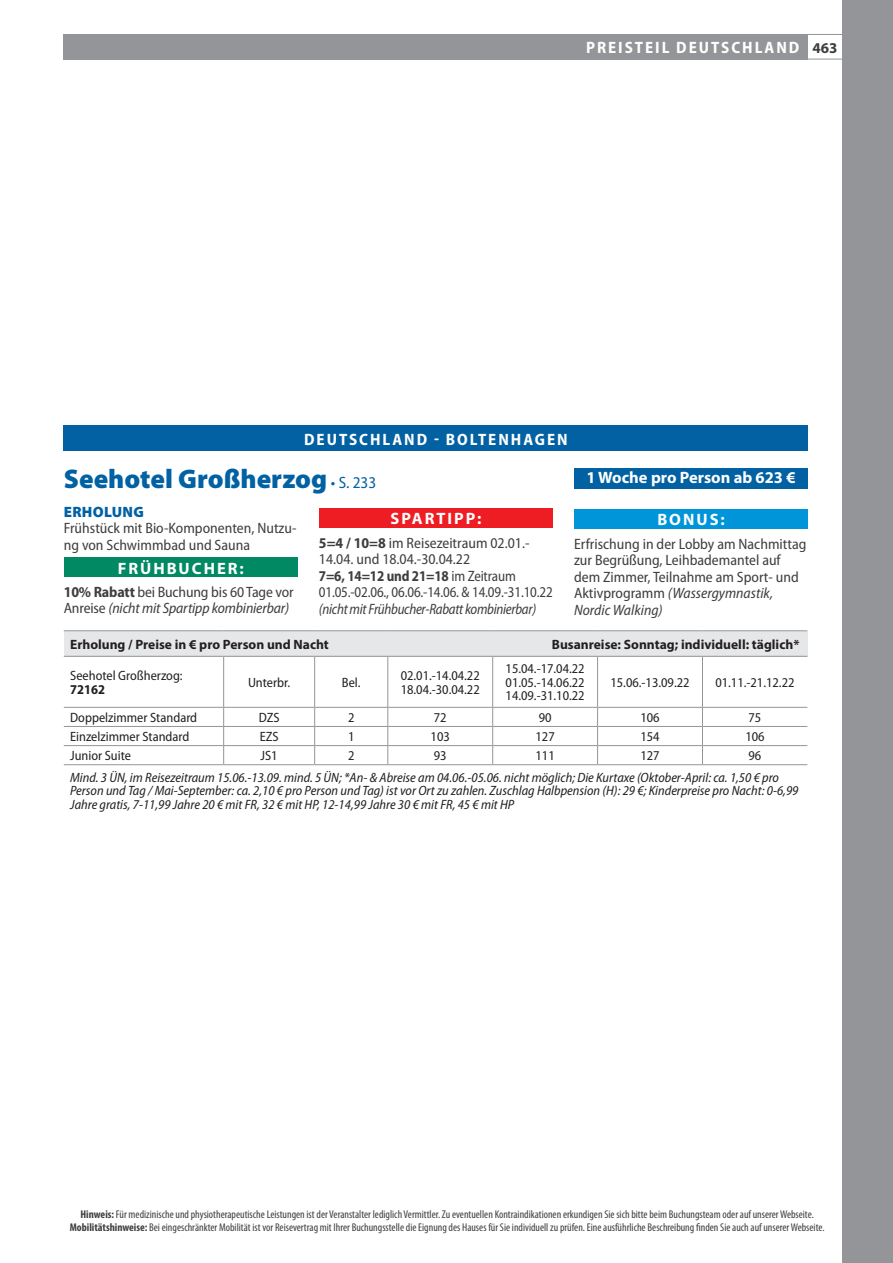
<style>
.page{position:relative;width:893px;height:1263px;background:#fff}
.page>*{position:absolute;margin:0;border:0;box-sizing:border-box;transform-origin:0 0}
.t1{font:900 27px "Myriad Pro";color:#0161a3}
.t2{font:700 semi-condensed 16.5px "Myriad Pro";letter-spacing:.12em;color:#fff}
.t3{font:700 16.5px "Myriad Pro";letter-spacing:.12em;color:#fff}
.t4{font:700 16.5px "Myriad Pro";color:#fff}
.t5{font:semi-condensed 15px/16.5px "Myriad Pro";color:#3e3e3f}
.t6{font:italic semi-condensed 15px/16.5px "Myriad Pro";letter-spacing:-.02em;color:#3e3e3f}
.t7{font:italic semi-condensed 15px "Myriad Pro";letter-spacing:-.02em;color:#3e3e3f;scale:.94 1}
.t8{font:900 15px "Myriad Pro";letter-spacing:.02em;color:#0161a3}
.t9{font:italic semi-condensed 13.5px/13.5px "Myriad Pro";color:#231f20}
.t10{font:semi-condensed 13.5px/13.5px "Myriad Pro";color:#231f20}
.t11{font:700 13.5px "Myriad Pro";color:#231f20}
.t12{font:700 semi-condensed 13.5px "Myriad Pro";color:#231f20}
.t13{font:condensed 11.25px/13.5px "Myriad Pro";color:#3e3e3f;text-align:center}
.s1{font-stretch:normal;font-size:15px;color:#3e3e3f}
.s2{font-weight:400;font-stretch:semi-condensed;font-size:16.5px}
.s3{font-weight:700}
.s4{font-style:italic}
.s5{font-weight:700;font-style:normal}
.s6{font-style:normal}
</style>
<div class="page">
<div style="left:842px;top:0;width:51px;height:1263px;background:#939598"></div>
<div style="left:64px;top:34px;width:744px;height:26px;background:#939598"></div>
<hr style="left:719px;top:34px;width:131px;height:1px;background:#939598">
<hr style="left:719px;top:59px;width:131px;height:1px;background:#939598">
<div style="left:64px;top:426px;width:744px;height:25px;background:#0161a3"></div>
<div style="left:574px;top:510px;width:234px;height:19px;background:#0095d9"></div>
<div style="left:319px;top:509px;width:234px;height:19px;background:#ee1d23"></div>
<div style="left:64px;top:631px;width:743px;height:25px;background:#e6e7e9"></div>
<hr style="left:64px;top:630px;width:160px;height:1px;background:#939598">
<hr style="left:224px;top:630px;width:91px;height:1px;background:#939598">
<hr style="left:315px;top:630px;width:73px;height:1px;background:#939598">
<hr style="left:388px;top:630px;width:105px;height:1px;background:#939598">
<hr style="left:493px;top:630px;width:105px;height:1px;background:#939598">
<hr style="left:598px;top:630px;width:104px;height:1px;background:#939598">
<hr style="left:702px;top:630px;width:105px;height:1px;background:#939598">
<hr style="left:64px;top:656px;width:160px;height:1px;background:#939598">
<hr style="left:224px;top:656px;width:91px;height:1px;background:#939598">
<hr style="left:223px;top:657px;width:1px;height:50px;background:#939598">
<hr style="left:315px;top:656px;width:73px;height:1px;background:#939598">
<hr style="left:314px;top:657px;width:1px;height:50px;background:#939598">
<hr style="left:388px;top:656px;width:105px;height:1px;background:#939598">
<hr style="left:387px;top:657px;width:1px;height:50px;background:#939598">
<hr style="left:493px;top:656px;width:105px;height:1px;background:#939598">
<hr style="left:492px;top:657px;width:1px;height:50px;background:#939598">
<hr style="left:598px;top:656px;width:104px;height:1px;background:#939598">
<hr style="left:597px;top:657px;width:1px;height:50px;background:#939598">
<hr style="left:702px;top:656px;width:105px;height:1px;background:#939598">
<hr style="left:702px;top:657px;width:1px;height:50px;background:#939598">
<hr style="left:64px;top:707px;width:160px;height:1px;background:#939598">
<hr style="left:224px;top:707px;width:91px;height:1px;background:#939598">
<hr style="left:315px;top:707px;width:73px;height:1px;background:#939598">
<hr style="left:388px;top:707px;width:105px;height:1px;background:#939598">
<hr style="left:493px;top:707px;width:105px;height:1px;background:#939598">
<hr style="left:598px;top:707px;width:104px;height:1px;background:#939598">
<hr style="left:702px;top:707px;width:105px;height:1px;background:#939598">
<hr style="left:64px;top:726px;width:160px;height:1px;background:#939598">
<hr style="left:224px;top:726px;width:91px;height:1px;background:#939598">
<hr style="left:315px;top:726px;width:73px;height:1px;background:#939598">
<hr style="left:388px;top:726px;width:105px;height:1px;background:#939598">
<hr style="left:493px;top:726px;width:105px;height:1px;background:#939598">
<hr style="left:598px;top:726px;width:104px;height:1px;background:#939598">
<hr style="left:702px;top:726px;width:105px;height:1px;background:#939598">
<hr style="left:64px;top:745px;width:160px;height:1px;background:#939598">
<hr style="left:224px;top:745px;width:91px;height:1px;background:#939598">
<svg style="left:223px;top:708px;width:1px;height:56px"></svg>
<hr style="left:315px;top:745px;width:73px;height:1px;background:#939598">
<svg style="left:314px;top:708px;width:1px;height:56px"></svg>
<hr style="left:388px;top:745px;width:105px;height:1px;background:#939598">
<svg style="left:387px;top:708px;width:1px;height:56px"></svg>
<hr style="left:493px;top:745px;width:105px;height:1px;background:#939598">
<svg style="left:492px;top:708px;width:1px;height:56px"></svg>
<hr style="left:598px;top:745px;width:104px;height:1px;background:#939598">
<svg style="left:597px;top:708px;width:1px;height:56px"></svg>
<hr style="left:702px;top:745px;width:105px;height:1px;background:#939598">
<svg style="left:702px;top:708px;width:1px;height:56px"></svg>
<hr style="left:64px;top:764px;width:160px;height:1px;background:#939598">
<hr style="left:224px;top:764px;width:91px;height:1px;background:#939598">
<hr style="left:315px;top:764px;width:73px;height:1px;background:#939598">
<hr style="left:388px;top:764px;width:105px;height:1px;background:#939598">
<hr style="left:493px;top:764px;width:105px;height:1px;background:#939598">
<hr style="left:598px;top:764px;width:104px;height:1px;background:#939598">
<hr style="left:702px;top:764px;width:105px;height:1px;background:#939598">
<div style="left:574px;top:468px;width:234px;height:20px;background:#0161a3"></div>
<div style="left:64px;top:558px;width:234px;height:19px;background:#008962"></div>
<h2 class="t2" style="left:586px;top:37px;width:253px">PREISTEIL DEUTSCHLAND <span class="s1">463</span></h2>
<h2 class="t2" style="left:304px;top:428px;width:265px">DEUTSCHLAND - BOLTENHAGEN</h2>
<h1 class="t1" style="left:64px;top:461px;width:314px">Seehotel Großherzog <span class="s2">• S. 233</span></h1>
<h3 class="t8" style="left:64px;top:501px;width:82px">ERHOLUNG</h3>
<h3 class="t5" style="left:64px;top:520px;width:234px">Frühstück mit Bio-Komponenten, Nutzu&shy;ng von Schwimmbad und Sauna</h3>
<h2 class="t4" style="left:586px;top:467px;width:211px">1 Woche pro Person ab 623 €</h2>
<h2 class="t3" style="left:390px;top:508px;width:92px">SPARTIPP:</h2>
<h3 class="t5" style="left:319px;top:534px;width:235px"><span class="s3">5=4 / 10=8</span> im Reisezeitraum 02.01.- 14.04. und 18.04.-30.04.22<br><span class="s3">7=6, 14=12 und 21=18</span> im Zeitraum 01.05.-02.06., 06.06.-14.06. &amp; 14.09.-31.10.22</h3>
<h3 class="t7" style="left:319px;top:599px;width:233px">(nicht mit Frühbucher-Rabatt kombinierbar)</h3>
<p class="t11" style="left:70px;top:635px;width:260px">Erholung / Preise in € pro Person und Nacht</p>
<p class="t10" style="left:70px;top:669px;width:114px">Seehotel Großherzog:</p>
<p class="t12" style="left:70px;top:680px;width:36px">72162</p>
<h2 class="t3" style="left:657px;top:509px;width:69px">BONUS:</h2>
<h3 class="t5" style="left:574px;top:535px;width:234px">Erfrischung in der Lobby am Nachmittag zur Begrüßung, Leihbademantel auf dem Zimmer, Teilnahme am Sport- und<br>Aktivprogramm <span class="s4">(Wassergymnastik,<br>Nordic Walking)</span></h3>
<h2 class="t3" style="left:118px;top:557px;width:127px">FRÜHBUCHER:</h2>
<h3 class="t6" style="left:64px;top:583px;width:231px"><span class="s5">10% Rabatt</span> <span class="s6">bei Buchung bis 60 Tage vor<br>Anreise</span> (nicht mit Spartipp kombinierbar)</h3>
<p class="t11" style="left:552px;top:635px;width:249px">Busanreise: Sonntag; individuell: täglich*</p>
<p class="t10" style="left:248px;top:675px;width:44px">Unterbr.</p>
<p class="t10" style="left:342px;top:675px;width:20px">Bel.</p>
<p class="t10" style="left:401px;top:669px;width:81px">02.01.-14.04.22<br>18.04.-30.04.22</p>
<p class="t10" style="left:506px;top:662px;width:81px;text-align:justify">15.04.-17.04.22<br>01.05.-14.06.22<br>14.09.-31.10.22</p>
<p class="t10" style="left:610px;top:675px;width:81px">15.06.-13.09.22</p>
<p class="t10" style="left:715px;top:675px;width:81px">01.11.-21.12.22</p>
<p class="t10" style="left:70px;top:710px;width:129px">Doppelzimmer Standard</p>
<p class="t10" style="left:259px;top:710px;width:22px">DZS</p>
<p class="t10" style="left:348px;top:710px;width:8px">2</p>
<p class="t10" style="left:434px;top:710px;width:14px">72</p>
<p class="t10" style="left:539px;top:710px;width:14px">90</p>
<p class="t10" style="left:640px;top:710px;width:21px">106</p>
<p class="t10" style="left:748px;top:710px;width:14px">75</p>
<p class="t10" style="left:70px;top:730px;width:121px">Einzelzimmer Standard</p>
<p class="t10" style="left:260px;top:730px;width:20px">EZS</p>
<p class="t10" style="left:348px;top:730px;width:8px">1</p>
<p class="t10" style="left:431px;top:730px;width:21px">103</p>
<p class="t10" style="left:536px;top:730px;width:21px">127</p>
<p class="t10" style="left:640px;top:730px;width:21px">154</p>
<p class="t10" style="left:745px;top:730px;width:21px">106</p>
<p class="t10" style="left:70px;top:749px;width:62px">Junior Suite</p>
<p class="t10" style="left:261px;top:749px;width:19px">JS1</p>
<p class="t10" style="left:348px;top:749px;width:8px">2</p>
<p class="t10" style="left:434px;top:749px;width:14px">93</p>
<p class="t10" style="left:536px;top:749px;width:21px">111</p>
<p class="t10" style="left:640px;top:749px;width:21px">127</p>
<p class="t10" style="left:748px;top:749px;width:14px">96</p>
<p class="t9" style="left:70px;top:770px;width:730px">Mind. 3 ÜN, im Reisezeitraum 15.06.-13.09. mind. 5 ÜN; *An- &amp; Abreise am 04.06.-05.06. nicht möglich; Die Kurtaxe (Oktober-April: ca. 1,50 € pro<br>Person und Tag / Mai-September: ca. 2,10 € pro Person und Tag) ist vor Ort zu zahlen. Zuschlag Halbpension (H): 29 €; Kinderpreise pro Nacht: 0-6,99<br>Jahre gratis, 7-11,99 Jahre 20 € mit FR, 32 € mit HP, 12-14,99 Jahre 30 € mit FR, 45 € mit HP</p>
<p class="t13" style="left:70px;top:1207px;width:756px"><span class="s3">Hinweis:</span> Für medizinische und physiotherapeutische Leistungen ist der Veranstalter lediglich Vermittler. Zu eventuellen Kontraindikationen erkundigen Sie sich bitte beim Buchungsteam oder auf unserer Webseite.<br><span class="s3">Mobilitätshinweise:</span> Bei eingeschränkter Mobilität ist vor Reisevertrag mit Ihrer Buchungsstelle die Eignung des Hauses für Sie individuell zu prüfen. Eine ausführliche Beschreibung finden Sie auch auf unserer Webseite.</p>
</div>
